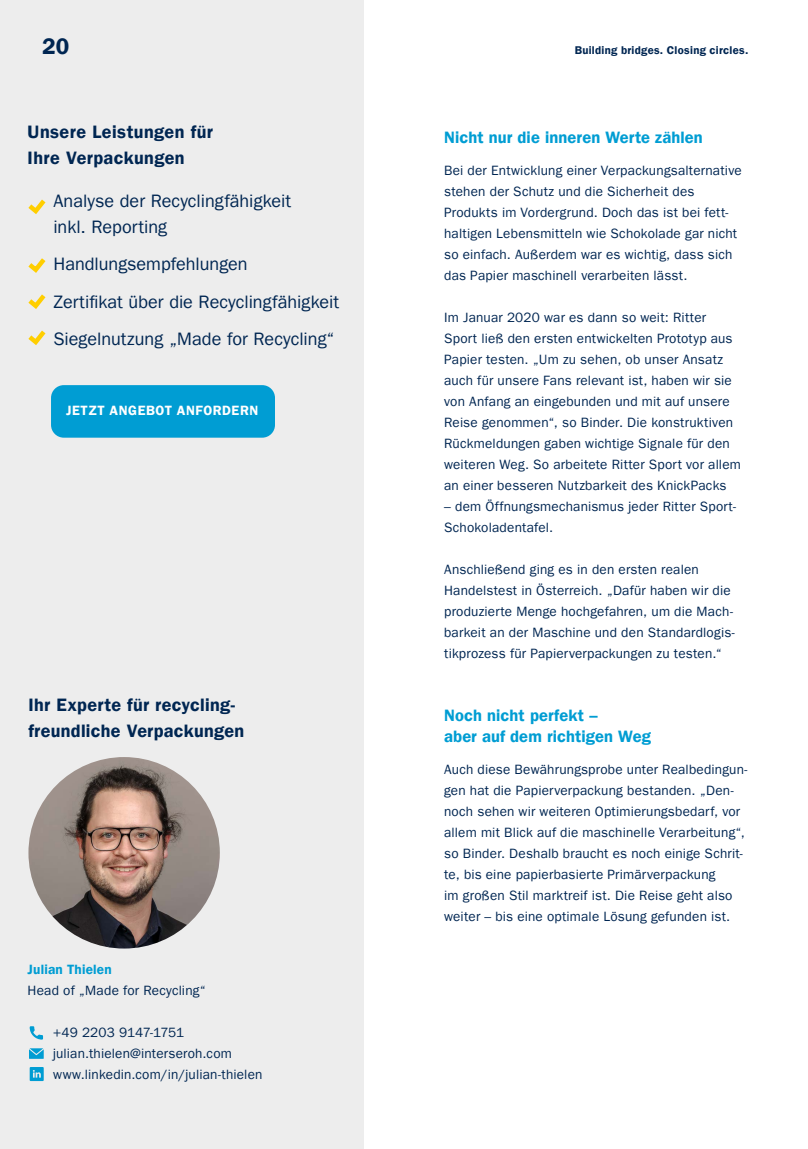
<style>
.page{position:relative;width:808px;height:1149px;background:#fff}
.page>*{position:absolute;margin:0;border:0;box-sizing:border-box;transform-origin:0 0}
.t1{font:22.5px "Franklin Gothic LT Pro Dm";color:#002652}
.t2{font:18px/37.5px "Franklin Gothic LT Pro";color:#002652}
.t3{font:18px/26.2px "Franklin Gothic LT Pro Dm";letter-spacing:.02em;color:#002652}
.t4{font:16.5px/21px "Franklin Gothic LT Pro Dm";letter-spacing:.005em;color:#009dd3}
.t5{font:13.5px/21px "Franklin Gothic LT Pro";letter-spacing:.015em;color:#002652}
.t6{font:13.5px "Franklin Gothic LT Pro Dm";letter-spacing:.04em;color:#fff}
.t7{font:13.5px "Franklin Gothic LT Pro Dm";letter-spacing:.015em;color:#009dd3}
.t8{font:11.25px "Franklin Gothic LT Pro Dm";letter-spacing:.025em;color:#002652}
</style>
<div class="page">
<div style="left:0;top:0;width:364px;height:1148px;background:#ededed"></div>
<img style="left:28px;top:756px;width:192px;height:192px;border-radius:96px">
<svg style="left:28px;top:199px;width:18px;height:15px"></svg>
<svg style="left:28px;top:258px;width:18px;height:15px"></svg>
<svg style="left:28px;top:294px;width:18px;height:15px"></svg>
<svg style="left:28px;top:330px;width:18px;height:15px"></svg>
<svg style="left:29px;top:1048px;width:15px;height:10px"></svg>
<svg style="left:30px;top:1026px;width:13px;height:13px"></svg>
<svg style="left:30px;top:1067px;width:14px;height:13px"></svg>
<div style="left:51px;top:385px;width:224px;height:52px;background:#009dd3;border-radius:13px"></div>
<h1 class="t1" style="left:42px;top:33px;width:28px">20</h1>
<p class="t8" style="left:575px;top:44px;width:175px">Building bridges. Closing circles.</p>
<h2 class="t3" style="left:28px;top:119px;width:187px">Unsere Leistungen für<br>Ihre Verpackungen</h2>
<h2 class="t2" style="left:53px;top:188px;width:239px;line-height:25.5px">Analyse der Recyclingfähigkeit inkl. Reporting</h2>
<h2 class="t2" style="left:53px;top:245px;width:287px">Handlungsempfehlungen<br>Zertifikat über die Recyclingfähigkeit<br>Siegelnutzung „Made for Recycling“</h2>
<p class="t6" style="left:66px;top:403px;width:194px">JETZT ANGEBOT ANFORDERN</p>
<h2 class="t3" style="left:28px;top:691px;width:217px">Ihr Experte für recycling&shy;freundliche Verpackungen</h2>
<p class="t7" style="left:28px;top:960px;width:86px">Julian Thielen</p>
<p class="t5" style="left:28px;top:979px;width:180px">Head of „Made for Recycling“</p>
<p class="t5" style="left:53px;top:1021px;width:211px">+49 2203 9147-1751 julian.thielen@interseroh.com www.linkedin.com/in/julian-thielen</p>
<p class="t4" style="left:444px;top:127px;width:260px">Nicht nur die inneren Werte zählen</p>
<p class="t5" style="left:444px;top:160px;width:299px">Bei der Entwicklung einer Verpackungsalternative stehen der Schutz und die Sicherheit des Produkts im Vordergrund. Doch das ist bei fett&shy;haltigen Lebensmitteln wie Schokolade gar nicht so einfach. Außerdem war es wichtig, dass sich das Papier maschinell verarbeiten lässt.</p>
<p class="t5" style="left:444px;top:307px;width:298px">Im Januar 2020 war es dann so weit: Ritter Sport ließ den ersten entwickelten Prototyp aus Papier testen. „Um zu sehen, ob unser Ansatz auch für unsere Fans relevant ist, haben wir sie von Anfang an eingebunden und mit auf unsere Reise genommen“, so Binder. Die konstruktiven Rückmeldungen gaben wichtige Signale für den weiteren Weg. So arbeitete Ritter Sport vor allem an einer besseren Nutzbarkeit des KnickPacks</p>
<p class="t5" style="left:444px;top:496px;width:293px">– dem Öffnungsmechanismus jeder Ritter Sport-<br>Schokoladentafel.</p>
<p class="t5" style="left:444px;top:559px;width:292px">Anschließend ging es in den ersten realen Handelstest in Österreich. „Dafür haben wir die produzierte Menge hochgefahren, um die Mach&shy;barkeit an der Maschine und den Standardlogis&shy;tikprozess für Papierverpackungen zu testen.“</p>
<p class="t4" style="left:444px;top:705px;width:208px">Noch nicht perfekt –<br>aber auf dem richtigen Weg</p>
<p class="t5" style="left:444px;top:758px;width:305px">Auch diese Bewährungsprobe unter Realbedingun&shy;gen hat die Papierverpackung bestanden. „Den&shy;noch sehen wir weiteren Optimierungsbedarf, vor allem mit Blick auf die maschinelle Verarbeitung“, so Binder. Deshalb braucht es noch einige Schrit&shy;te, bis eine papierbasierte Primärverpackung<br>im großen Stil marktreif ist. Die Reise geht also weiter – bis eine optimale Lösung gefunden ist.</p>
</div>
